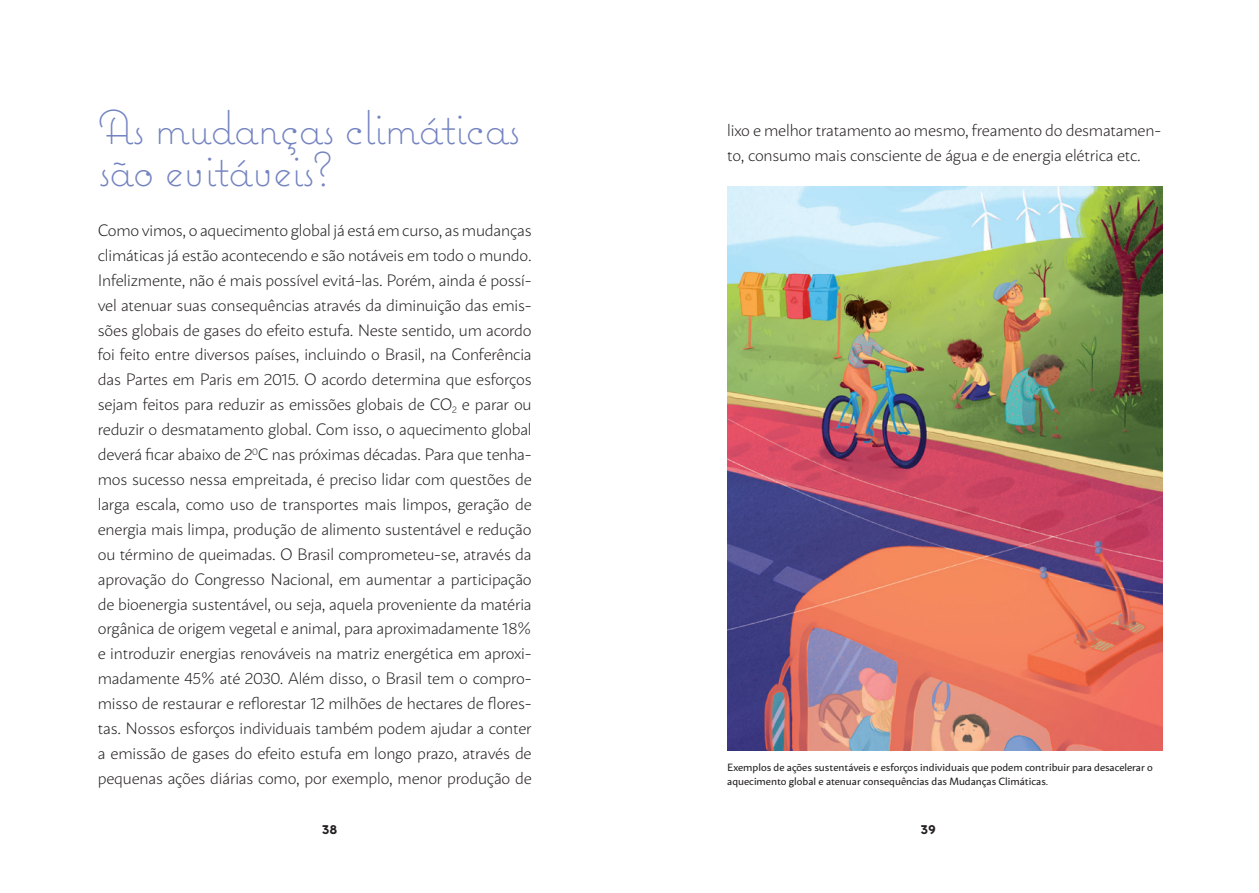
<style>
.page{position:relative;width:1259px;height:893px;background:#fff}
.page>*{position:absolute;margin:0;border:0;box-sizing:border-box;transform-origin:0 0}
.t1{font:300 48px/42px "Coquette";letter-spacing:-.03em;color:#7383c0}
.t2{font:200 16.5px/24.9px "Mato Sans";letter-spacing:-.01em;color:#231f20;text-align:justify}
.t3{font:700 16.5px "Coquette";color:#231f20}
.t4{font:10.5px/13.5px "Mato Sans";color:#231f20}
</style>
<div class="page">
<img style="left:727px;top:186px;width:435px;height:564px">
<h1 class="t1" style="left:98px;top:106px;width:424px">As mudanças climáticas são evitáveis?</h1>
<p class="t2" style="left:98px;top:216px;width:435px">Como vimos, o aquecimento global já está em curso, as mudanças climáticas já estão acontecendo e são notáveis em todo o mundo.<br>Infelizmente, não é mais possível evitá-las. Porém, ainda é possí&shy;vel atenuar suas consequências através da diminuição das emis&shy;sões globais de gases do efeito estufa. Neste sentido, um acordo foi feito entre diversos países, incluindo o Brasil, na Conferência das Partes em Paris em 2015. O acordo determina que esforços sejam feitos para reduzir as emissões globais de CO<sub>2</sub> e parar ou reduzir o desmatamento global. Com isso, o aquecimento global deverá ficar abaixo de 2<sup>0</sup>C nas próximas décadas. Para que tenha&shy;mos sucesso nessa empreitada, é preciso lidar com questões de larga escala, como uso de transportes mais limpos, geração de energia mais limpa, produção de alimento sustentável e redução ou término de queimadas. O Brasil comprometeu-se, através da aprovação do Congresso Nacional, em aumentar a participação de bioenergia sustentável, ou seja, aquela proveniente da matéria orgânica de origem vegetal e animal, para aproximadamente 18% e introduzir energias renováveis na matriz energética em aproxi&shy;madamente 45% até 2030. Além disso, o Brasil tem o compro&shy;misso de restaurar e reflorestar 12 milhões de hectares de flores&shy;tas. Nossos esforços individuais também podem ajudar a conter a emissão de gases do efeito estufa em longo prazo, através de pequenas ações diárias como, por exemplo, menor produção de</p>
<p class="t2" style="left:727px;top:116px;width:435px">lixo e melhor tratamento ao mesmo, freamento do desmatamen&shy;to, consumo mais consciente de água e de energia elétrica etc.</p>
<p class="t4" style="left:727px;top:759px;width:427px">Exemplos de ações sustentáveis e esforços individuais que podem contribuir para desacelerar o aquecimento global e atenuar consequências das Mudanças Climáticas.</p>
<p class="t3" style="left:322px;top:818px;width:17px">38</p>
<p class="t3" style="left:920px;top:818px;width:17px">39</p>
</div>
